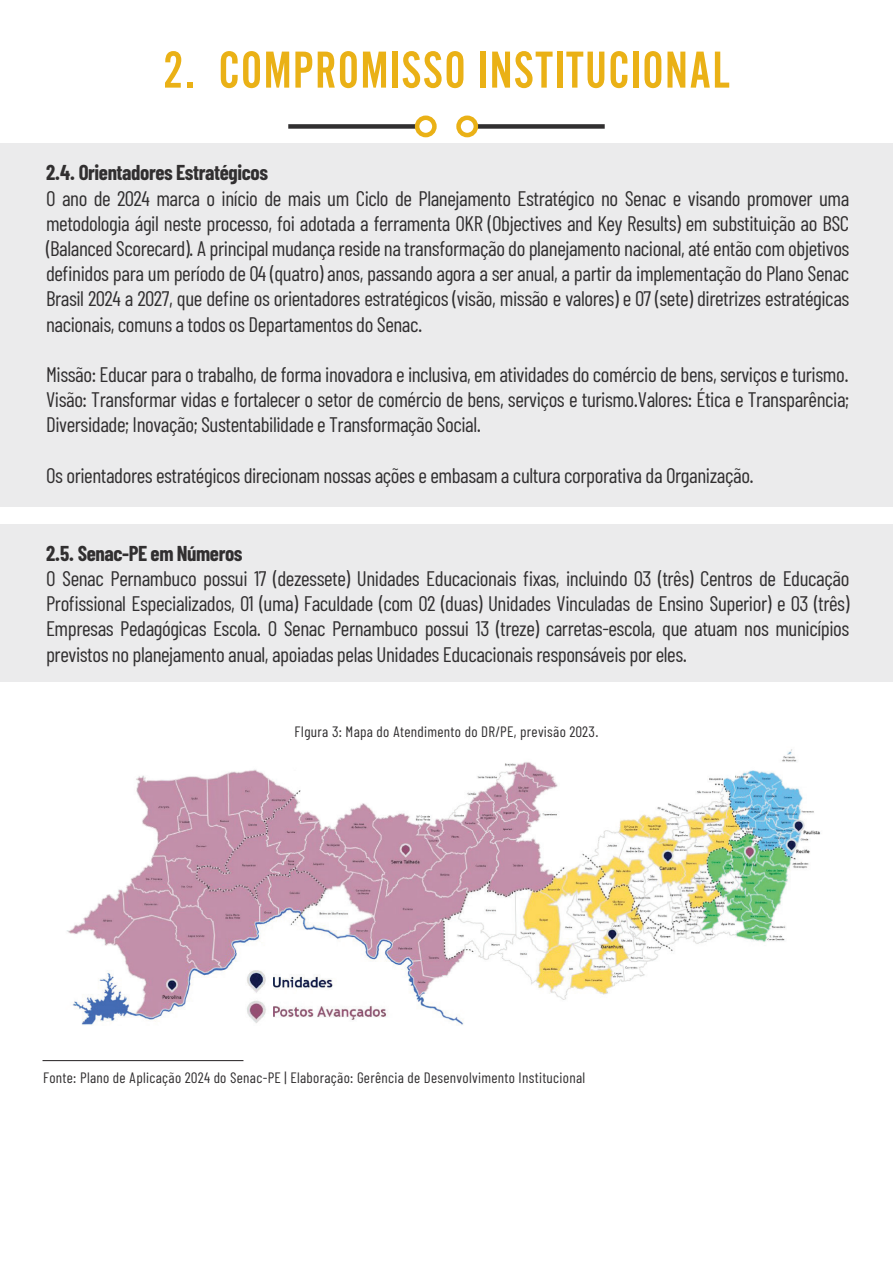
<style>
.page{position:relative;width:893px;height:1263px;background:#fff}
.page>*{position:absolute;margin:0;border:0;box-sizing:border-box;transform-origin:0 0}
.t1{font:54px "Alternate Got No 2 D";letter-spacing:.025em;color:#eab116}
.t2{font:21px/25.2px "Barlow Condensed";letter-spacing:-.02em;color:#312f30;text-align:justify}
.t3{font:700 21px "Barlow Condensed";letter-spacing:-.02em;color:#312f30}
.t4{font:15px "Barlow Condensed";letter-spacing:.02em;color:#312f30}
</style>
<div class="page">
<div style="left:0;top:144px;width:893px;height:363px;background:#ebebec"></div>
<div style="left:0;top:524px;width:893px;height:158px;background:#ebebec"></div>
<div style="left:288px;top:124px;width:131px;height:5px;background:#312f30"></div>
<div style="left:415px;top:116px;width:22px;height:21px;border:4px solid #eab116;border-radius:50%"></div>
<div style="left:474px;top:124px;width:131px;height:5px;background:#312f30"></div>
<div style="left:456px;top:116px;width:22px;height:21px;border:4px solid #eab116;border-radius:50%"></div>
<img style="left:67px;top:749px;width:754px;height:312px">
<hr style="left:43px;top:1060px;width:200px;height:1px;background:#231f20">
<h1 class="t1" style="left:163px;top:41px;width:568px">2. COMPROMISSO INSTITUCIONAL</h1>
<p class="t3" style="left:46px;top:160px;width:223px">2.4. Orientadores Estratégicos</p>
<p class="t2" style="left:46px;top:185px;width:805px">O ano de 2024 marca o início de mais um Ciclo de Planejamento Estratégico no Senac e visando promover uma metodologia ágil neste processo, foi adotada a ferramenta OKR (Objectives and Key Results) em substituição ao BSC (Balanced Scorecard). A principal mudança reside na transformação do planejamento nacional, até então com objetivos definidos para um período de 04 (quatro) anos, passando agora a ser anual, a partir da implementação do Plano Senac Brasil 2024 a 2027, que define os orientadores estratégicos (visão, missão e valores) e 07 (sete) diretrizes estratégicas nacionais, comuns a todos os Departamentos do Senac.</p>
<p class="t2" style="left:46px;top:361px;width:805px">Missão: Educar para o trabalho, de forma inovadora e inclusiva, em atividades do comércio de bens, serviços e turismo.<br>Visão: Transformar vidas e fortalecer o setor de comércio de bens, serviços e turismo.Valores: Ética e Transparência; Diversidade; Inovação; Sustentabilidade e Transformação Social.</p>
<p class="t2" style="left:46px;top:462px;width:709px">Os orientadores estratégicos direcionam nossas ações e embasam a cultura corporativa da Organização.</p>
<p class="t3" style="left:46px;top:540px;width:198px">2.5. Senac-PE em Números</p>
<p class="t2" style="left:46px;top:565px;width:805px">O Senac Pernambuco possui 17 (dezessete) Unidades Educacionais fixas, incluindo 03 (três) Centros de Educação Profissional Especializados, 01 (uma) Faculdade (com 02 (duas) Unidades Vinculadas de Ensino Superior) e 03 (três)<br>Empresas Pedagógicas Escola. O Senac Pernambuco possui 13 (treze) carretas-escola, que atuam nos municípios previstos no planejamento anual, apoiadas pelas Unidades Educacionais responsáveis por eles.</p>
<p class="t4" style="left:294px;top:722px;width:306px">FIgura 3: Mapa do Atendimento do DR/PE, previsão 2023.</p>
<p class="t4" style="left:43px;top:1068px;width:544px">Fonte: Plano de Aplicação 2024 do Senac-PE | Elaboração: Gerência de Desenvolvimento Institucional</p>
</div>
